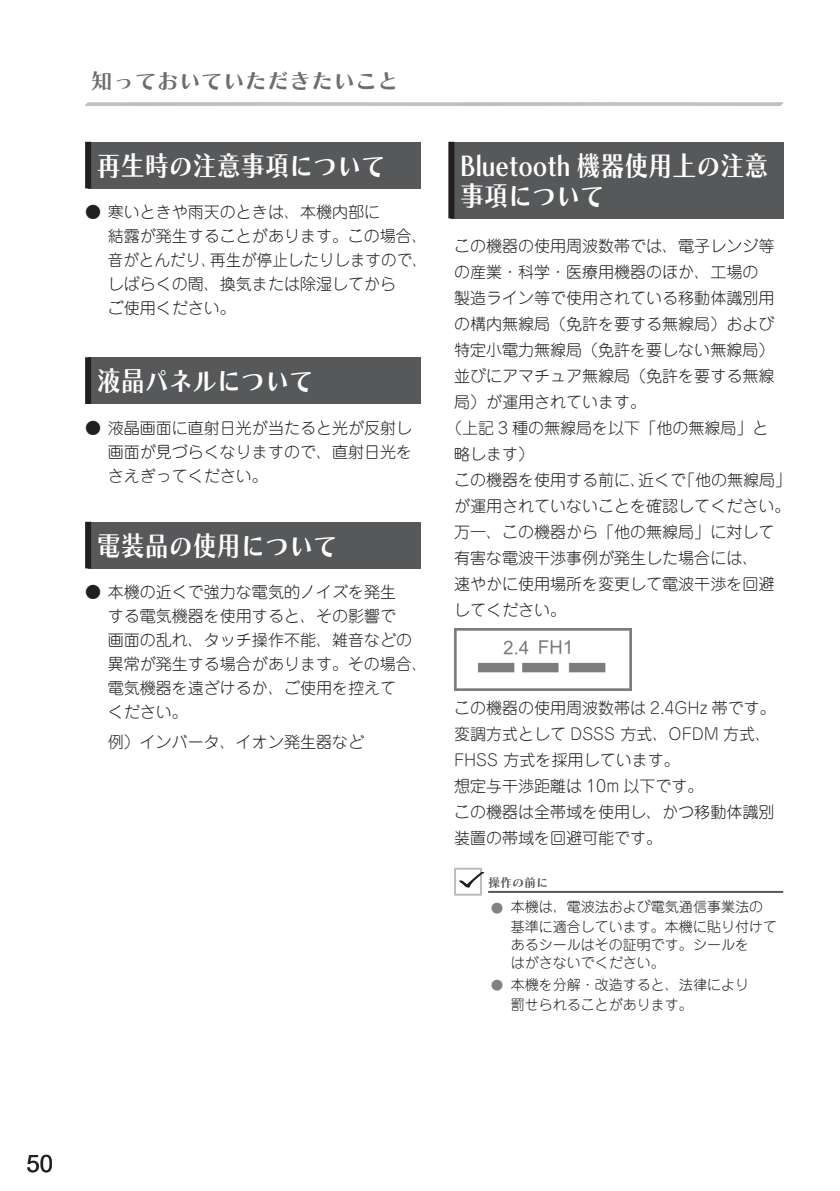
<style>
.page{position:relative;width:840px;height:1191px;background:#fff}
.page>*{position:absolute;margin:0;border:0;box-sizing:border-box;transform-origin:0 0}
.節{font:27.6px/30px "Chiaro Std B";color:#fff;scale:.87 1}
.t1{font:24px "Arial";color:#231f20}
.t2{font:22px "Chiaro Std B";color:#6c6d70}
.本文{font:300 16px/26px "Jun 101 Pro";color:#231f20}
.本文ー項目{font:300 16px/24px "Jun 101 Pro";color:#231f20}
.t3{font:300 14px/20px "Jun 101 Pro";color:#231f20}
.操作の前に_ワンポイントータイトル{font:12px "Chiaro Std B";color:#57585a}
.s1{font-size:18px;color:#808285}
</style>
<div class="page">
<svg style="left:85px;top:102px;width:698px;height:4px;background:#c3c4c6"></svg>
<div style="left:88px;top:142px;width:332px;height:46px;background:#57585a"></div>
<div style="left:85px;top:142px;width:6px;height:46px;background:#231f20"></div>
<div style="left:88px;top:357px;width:332px;height:47px;background:#57585a"></div>
<div style="left:85px;top:357px;width:6px;height:47px;background:#231f20"></div>
<div style="left:88px;top:522px;width:332px;height:46px;background:#57585a"></div>
<div style="left:85px;top:522px;width:6px;height:46px;background:#231f20"></div>
<div style="left:451px;top:142px;width:332px;height:76px;background:#57585a"></div>
<div style="left:448px;top:142px;width:6px;height:76px;background:#231f20"></div>
<img style="left:454px;top:628px;width:177px;height:63px">
<hr style="left:488px;top:891px;width:294px;height:2px;background:#57585a">
<svg style="left:454px;top:867px;width:30px;height:28px"></svg>
<h3 class="t2" style="left:91px;top:68px;width:310px">知っておいていただきたいこと</h3>
<p class="節" style="left:97px;top:150px;width:333px">再生時の注意事項について</p>
<p class="本文ー項目" style="left:108px;top:198px;width:321px;text-indent:-23px">● 寒いときや雨天のときは、本機内部に<br>結露が発生することがあります。この場合、音がとんだり、再生が停止したりしますので、しばらくの間、換気または除湿してから<br>ご使用ください。</p>
<p class="節" style="left:97px;top:366px;width:250px">液晶パネルについて</p>
<p class="本文ー項目" style="left:108px;top:414px;width:306px;text-align:justify;text-indent:-23px">● 液晶画面に直射日光が当たると光が反射し画面が見づらくなりますので、直射日光をさえぎってください。</p>
<p class="節" style="left:97px;top:530px;width:277px">電装品の使用について</p>
<p class="本文ー項目" style="left:108px;top:578px;width:321px;text-indent:-23px">● 本機の近くで強力な電気的ノイズを発生<br>する電気機器を使用すると、その影響で<br>画面の乱れ、タッチ操作不能、雑音などの異常が発生する場合があります。その場合、電気機器を遠ざけるか、ご使用を控えて<br>ください。</p>
<p class="本文ー項目" style="left:108px;top:728px;width:257px">例）インバータ、イオン発生器など</p>
<p class="節" style="left:460px;top:150px;width:356px">Bluetooth 機器使用上の注意事項について</p>
<p class="本文" style="left:454px;top:231px;width:321px">この機器の使用周波数帯では、電子レンジ等の産業・科学・医療用機器のほか、工場の製造ライン等で使用されている移動体識別用の構内無線局（免許を要する無線局）および特定小電力無線局（免許を要しない無線局）並びにアマチュア無線局（免許を要する無線局）が運用されています。</p>
<p class="本文" style="left:454px;top:413px;width:316px;text-indent:-8px">（上記 3 種の無線局を以下「他の無線局」と略します）</p>
<p class="本文" style="left:454px;top:465px;width:338px">この機器を使用する前に、近くで「他の無線局」が運用されていないことを確認してください。万一、この機器から「他の無線局」に対して有害な電波干渉事例が発生した場合には、<br>速やかに使用場所を変更して電波干渉を回避してください。</p>
<p class="本文" style="left:454px;top:693px;width:323px">この機器の使用周波数帯は 2.4GHz 帯です。</p>
<p class="本文" style="left:454px;top:719px;width:318px">変調方式として DSSS 方式、OFDM 方式、<br>FHSS 方式を採用しています。</p>
<p class="本文" style="left:454px;top:771px;width:251px">想定与干渉距離は 10m 以下です。</p>
<p class="本文" style="left:454px;top:797px;width:321px">この機器は全帯域を使用し、かつ移動体識別装置の帯域を回避可能です。</p>
<p class="操作の前に_ワンポイントータイトル" style="left:488px;top:875px;width:61px">操作の前に</p>
<p class="t3" style="left:510px;top:895px;width:267px;text-indent:-23px"><span class="s1">⿟</span> 本機は、電波法および電気通信事業法の基準に適合しています。本機に貼り付けて</p>
<p class="t3" style="left:510px;top:934px;width:239px;line-height:18px">あるシールはその証明です。シールをはがさないでください。</p>
<p class="t3" style="left:510px;top:972px;width:239px;text-indent:-23px"><span class="s1">⿟</span> 本機を分解・改造すると、法律により罰せられることがあります。</p>
<h2 class="t1" style="left:26px;top:1147px;width:28px">50</h2>
</div>
